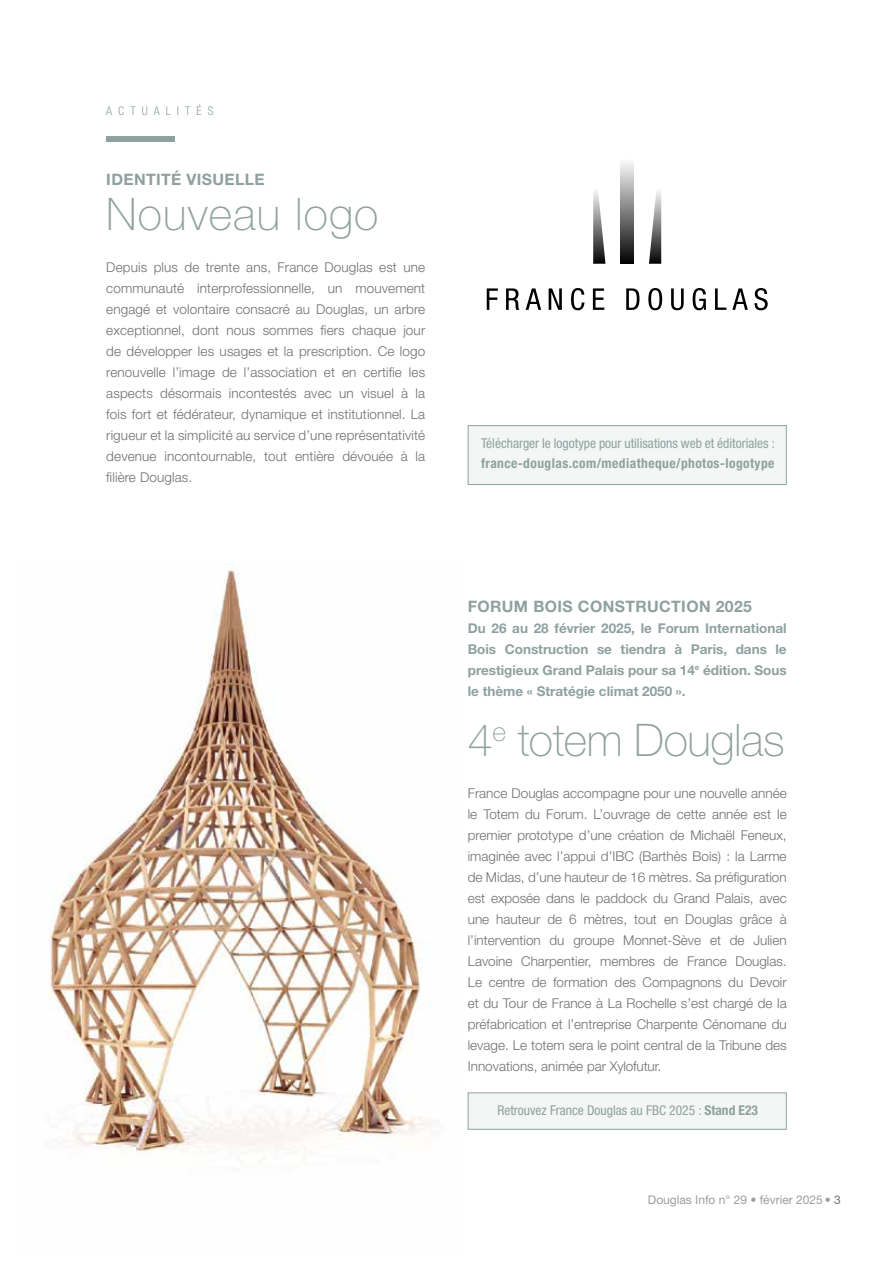
<style>
.page{position:relative;width:893px;height:1263px;background:#fff}
.page>*{position:absolute;margin:0;border:0;box-sizing:border-box;transform-origin:0 0}
.t1{font:100 45px "Helvetica Neue LT Std";letter-spacing:-.01em;color:#8ea19e}
.t2{font:100 45px "Helvetica Neue LT Std";letter-spacing:.025em;color:#8ea19e}
.t3{font:700 15.75px "Helvetica Neue LT Std";letter-spacing:.025em;color:#8ea19e}
.t4{font:300 13.5px/21px "Helvetica Neue LT Std";color:#706f6f;text-align:justify}
.t5{font:700 13.5px/21px "Helvetica Neue LT Std";color:#8ea19e;text-align:justify}
.t6{font:condensed 13.5px "Helvetica Neue LT Std";color:#8ea19e}
.t7{font:700 condensed 13.5px "Helvetica Neue LT Std";letter-spacing:.03em;color:#8ea19e}
.t8{font:12px "Helvetica Neue LT Std";color:#9d9d9c}
.t9{font:300 condensed 12px "Helvetica Neue LT Std";letter-spacing:.5em;color:#8ea19e}
.s1{font-weight:700}
.s2{color:#706f6f}
</style>
<div class="page">
<div style="left:106px;top:136px;width:68px;height:6px;background:#8ea19e"></div>
<img style="left:49px;top:563px;width:383px;height:600px">
<div style="left:468px;top:1092px;width:319px;height:38px;background:#f3f6f5;border:1px solid #8ea19e"></div>
<svg style="left:593px;top:191px;width:12px;height:73px"></svg>
<svg style="left:487px;top:288px;width:11px;height:22px"></svg>
<svg style="left:506px;top:288px;width:13px;height:22px"></svg>
<svg style="left:526px;top:288px;width:15px;height:22px"></svg>
<svg style="left:549px;top:288px;width:13px;height:22px"></svg>
<svg style="left:571px;top:288px;width:13px;height:22px"></svg>
<svg style="left:593px;top:288px;width:11px;height:22px"></svg>
<svg style="left:626px;top:288px;width:13px;height:22px"></svg>
<svg style="left:648px;top:288px;width:14px;height:22px"></svg>
<svg style="left:671px;top:288px;width:13px;height:22px"></svg>
<svg style="left:693px;top:288px;width:13px;height:22px"></svg>
<svg style="left:715px;top:288px;width:11px;height:22px"></svg>
<svg style="left:732px;top:288px;width:16px;height:22px"></svg>
<svg style="left:754px;top:288px;width:14px;height:22px"></svg>
<svg style="left:621px;top:163px;width:12px;height:101px"></svg>
<svg style="left:649px;top:191px;width:12px;height:73px"></svg>
<div style="left:468px;top:425px;width:319px;height:60px;background:#f3f6f5;border:1px solid #8ea19e"></div>
<p class="t9" style="left:106px;top:104px;width:109px">ACTUALITÉS</p>
<p class="t3" style="left:106px;top:170px;width:160px">IDENTITÉ VISUELLE</p>
<h1 class="t2" style="left:106px;top:189px;width:274px">Nouveau logo</h1>
<p class="t4" style="left:106px;top:257px;width:320px">Depuis plus de trente ans, France Douglas est une communauté interprofessionnelle, un mouvement engagé et volontaire consacré au Douglas, un arbre exceptionnel, dont nous sommes fiers chaque jour de développer les usages et la prescription. Ce logo renouvelle l’image de l’association et en certifie les aspects désormais incontestés avec un visuel à la fois fort et fédérateur, dynamique et institutionnel. La rigueur et la simplicité au service d’une représentativité devenue incontournable, tout entière dévouée à la filière Douglas.</p>
<p class="t6" style="left:481px;top:436px;width:295px">Télécharger le logotype pour utilisations web et éditoriales :</p>
<p class="t7" style="left:481px;top:455px;width:295px">france-douglas.com/mediatheque/photos-logotype</p>
<p class="t3" style="left:468px;top:596px;width:286px">FORUM BOIS CONSTRUCTION 2025</p>
<p class="t5" style="left:468px;top:617px;width:320px">Du 26 au 28 février 2025, le Forum International Bois Construction se tiendra à Paris, dans le prestigieux Grand Palais pour sa 14<sup>e</sup> édition. Sous le thème « Stratégie climat 2050 ».</p>
<h1 class="t1" style="left:468px;top:714px;width:319px">4<sup>e</sup> totem Douglas</h1>
<p class="t4" style="left:468px;top:782px;width:320px">France Douglas accompagne pour une nouvelle année le Totem du Forum. L’ouvrage de cette année est le premier prototype d’une création de Michaël Feneux, imaginée avec l’appui d’IBC (Barthès Bois) : la Larme de Midas, d’une hauteur de 16 mètres. Sa préfiguration est exposée dans le paddock du Grand Palais, avec une hauteur de 6 mètres, tout en Douglas grâce à l’intervention du groupe Monnet-Sève et de Julien Lavoine Charpentier, membres de France Douglas.<br>Le centre de formation des Compagnons du Devoir et du Tour de France à La Rochelle s’est chargé de la préfabrication et l’entreprise Charpente Cénomane du levage. Le totem sera le point central de la Tribune des Innovations, animée par Xylofutur.</p>
<p class="t6" style="left:497px;top:1102px;width:262px">Retrouvez France Douglas au FBC 2025 : <span class="s1">Stand E23</span></p>
<p class="t8" style="left:648px;top:1192px;width:194px">Douglas Info n° 29 • février 2025 • <span class="s2">3</span></p>
</div>
